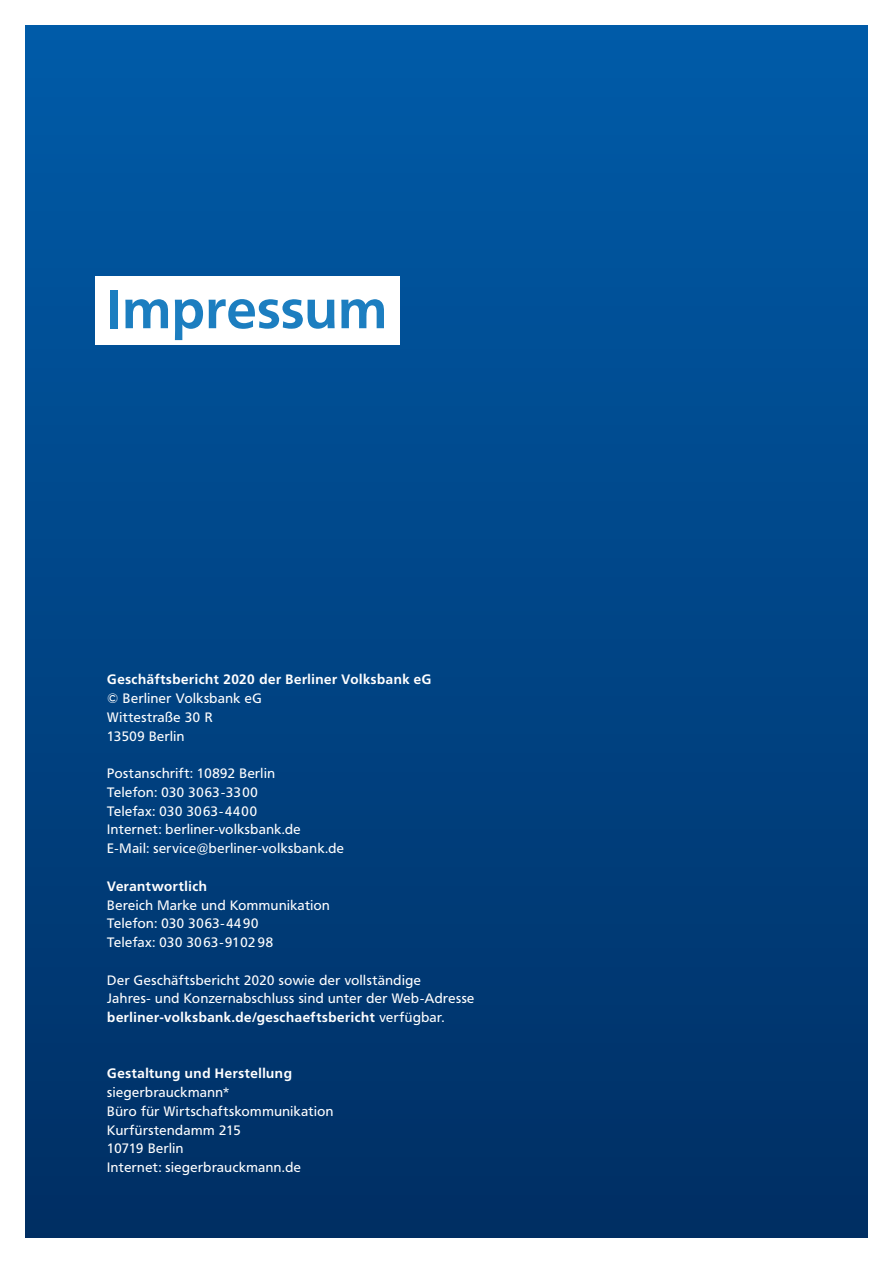
<style>
.page{position:relative;width:893px;height:1263px;background:#fff}
.page>*{position:absolute;margin:0;border:0;box-sizing:border-box;transform-origin:0 0}
.t1{font:700 54.45px "Frutiger VR";letter-spacing:.015em;color:#1c7ec0}
.t2{font:13.5px/18.8px "Frutiger VR";letter-spacing:.04em;color:#fff}
.t3{font:700 13.5px "Frutiger VR";letter-spacing:.045em;color:#fff}
.s1{font-weight:700}
</style>
<div class="page">
<div style="left:26px;top:26px;width:841px;height:1211px;background:linear-gradient(to bottom,#005ba9,#002f64)"></div>
<div style="left:95px;top:276px;width:305px;height:68px;background:#fff"></div>
<h1 class="t1" style="left:107px;top:276px;width:282px">Impressum</h1>
<p class="t3" style="left:107px;top:672px;width:326px">Geschäftsbericht 2020 der Berliner Volksbank eG</p>
<p class="t2" style="left:107px;top:689px;width:156px">© Berliner Volksbank eG<br>Wittestraße 30 R<br>13509 Berlin</p>
<p class="t2" style="left:107px;top:764px;width:238px">Postanschrift: 10892 Berlin<br>Telefon: 030 3063-3300<br>Telefax: 030 3063-4400<br>Internet: berliner-volksbank.de<br>E-Mail: service@berliner-volksbank.de</p>
<p class="t3" style="left:107px;top:878px;width:101px">Verantwortlich</p>
<p class="t2" style="left:107px;top:895px;width:224px">Bereich Marke und Kommunikation<br>Telefon: 030 3063-4490<br>Telefax: 030 3063-9102 98</p>
<p class="t2" style="left:107px;top:970px;width:369px">Der Geschäftsbericht 2020 sowie der vollständige<br>Jahres- und Konzernabschluss sind unter der Web-Adresse <span class="s1">berliner-volksbank.de/geschaeftsbericht</span> verfügbar.</p>
<p class="t3" style="left:107px;top:1065px;width:186px">Gestaltung und Herstellung</p>
<p class="t2" style="left:107px;top:1083px;width:228px">siegerbrauckmann*<br>Büro für Wirtschaftskommunikation<br>Kurfürstendamm 215<br>10719 Berlin<br>Internet: siegerbrauckmann.de</p>
</div>
